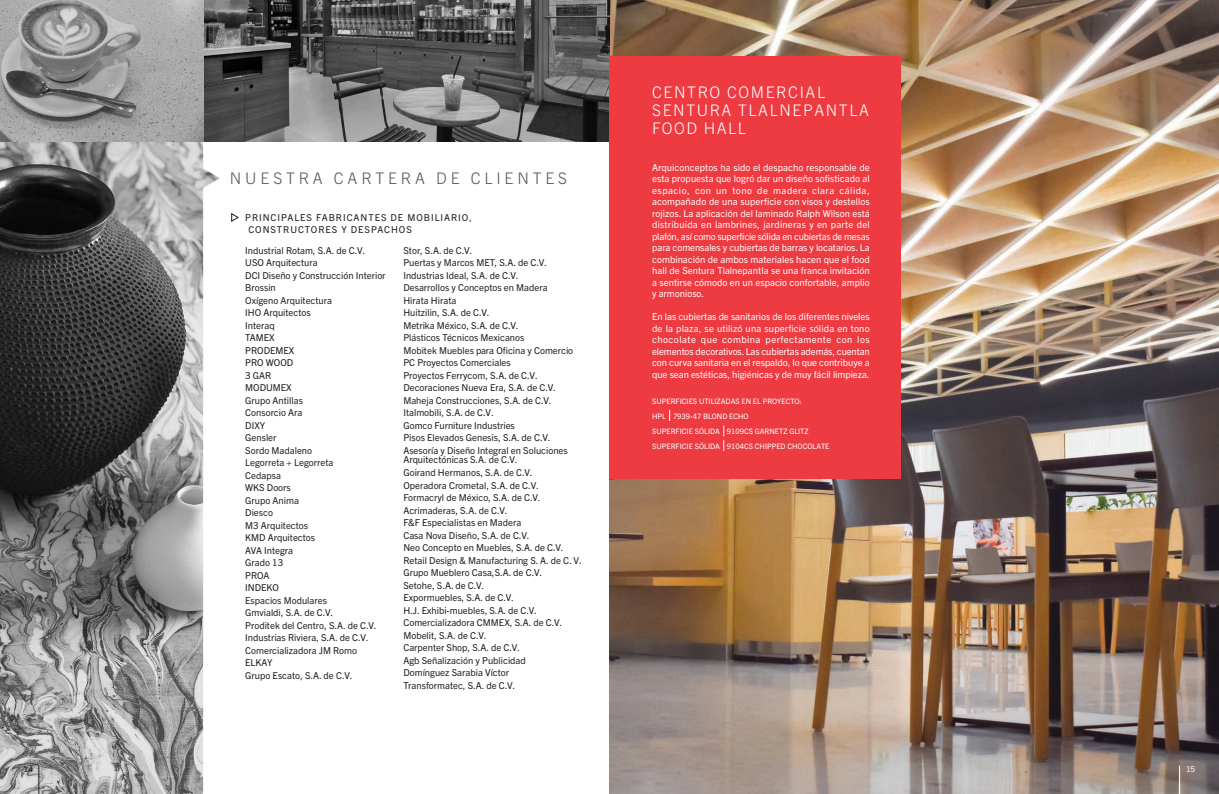
<style>
.page{position:relative;width:1219px;height:794px;background:#fff}
.page>*{position:absolute;margin:0;border:0;box-sizing:border-box;transform-origin:0 0}
.t1{font:300 16px/18px "Trade Gothic Next LT Pro";letter-spacing:.1em;color:#fff}
.t2{font:300 16px "Trade Gothic Next LT Pro";letter-spacing:.24em;color:#57585a}
.t3{font:9.5px/12.5px "Trade Gothic Next LT Pro";color:#231f20}
.t4{font:9.5px/11.5px "Trade Gothic Next LT Pro";color:#fff;text-align:justify}
.t5{font:9.5px/11.5px "Trade Gothic Next LT Pro";letter-spacing:.1em;color:#231f20}
.t6{font:8px "Trade Gothic Next LT Pro";color:#231f20}
.t7{font:8px "Trade Gothic Next LT Pro";color:#fff}
.t8{font:7.5px/15px "Trade Gothic Next LT Pro";color:#fff}
</style>
<div class="page">
<img style="left:609px;top:0;width:610px;height:794px">
<img style="left:0;top:0;width:609px;height:142px">
<svg style="left:231px;top:213px;width:8px;height:9px"></svg>
<img style="left:0;top:142px;width:220px;height:652px">
<svg style="left:1179px;top:765px;width:1px;height:29px"></svg>
<svg style="left:39px;top:765px;width:1px;height:29px"></svg>
<div style="left:609px;top:56px;width:292px;height:422px;background:#ee3a41"></div>
<svg style="left:723px;top:425px;width:1px;height:26px"></svg>
<h1 class="t2" style="left:230px;top:172px;width:339px">NUESTRA CARTERA DE CLIENTES</h1>
<p class="t5" style="left:248px;top:213px;width:225px;text-indent:-3px">PRINCIPALES FABRICANTES DE MOBILIARIO,<br>CONSTRUCTORES Y DESPACHOS</p>
<p class="t3" style="left:245px;top:245px;width:142px">Industrial Rotam, S.A. de C.V.<br>USO Arquitectura<br>DCI Diseño y Construcción Interior<br>Brossin<br>Oxígeno Arquitectura<br>IHO Arquitectos<br>Interaq<br>TAMEX<br>PRODEMEX<br>PRO WOOD<br>3 GAR<br>MODUMEX<br>Grupo Antillas<br>Consorcio Ara<br>DIXY<br>Gensler<br>Sordo Madaleno<br>Legorreta + Legorreta<br>Cedapsa<br>WKS Doors<br>Grupo Anima<br>Diesco<br>M3 Arquitectos<br>KMD Arquitectos<br>AVA Integra<br>Grado 13<br>PROA<br>INDEKO<br>Espacios Modulares<br>Gmvialdi, S.A. de C.V.<br>Proditek del Centro, S.A. de C.V.<br>Industrias Riviera, S.A. de C.V.<br>Comercializadora JM Romo<br>ELKAY<br>Grupo Escato, S.A. de C.V.</p>
<p class="t3" style="left:403px;top:245px;width:171px">Stor, S.A. de C.V.<br>Puertas y Marcos MET, S.A. de C.V.<br>Industrias Ideal, S.A. de C.V.<br>Desarrollos y Conceptos en Madera<br>Hirata Hirata<br>Huitzilin, S.A. de C.V.<br>Metrika México, S.A. de C.V.<br>Plásticos Técnicos Mexicanos<br>Mobitek Muebles para Oficina y Comercio<br>PC Proyectos Comerciales<br>Proyectos Ferrycom, S.A. de C.V.<br>Decoraciones Nueva Era, S.A. de C.V.<br>Maheja Construcciones, S.A. de C.V.<br>Italmobili, S.A. de C.V.<br>Gomco Furniture Industries<br>Pisos Elevados Genesis, S.A. de C.V.<br>Asesoría y Diseño Integral en Soluciones</p>
<p class="t3" style="left:403px;top:454px;width:180px">Arquitectónicas S.A. de C.V.<br>Goirand Hermanos, S.A. de C.V.<br>Operadora Crometal, S.A. de C.V.<br>Formacryl de México, S.A. de C.V.<br>Acrimaderas, S.A. de C.V.<br>F&amp;F Especialistas en Madera<br>Casa Nova Diseño, S.A. de C.V.<br>Neo Concepto en Muebles, S.A. de C.V.<br>Retail Design &amp; Manufacturing S. A. de C. V.<br>Grupo Mueblero Casa,S.A. de C.V.<br>Setohe, S.A. de C.V.<br>Expormuebles, S.A. de C.V.<br>H.J. Exhibi-muebles, S.A. de C.V.<br>Comercializadora CMMEX, S.A. de C.V.<br>Mobelit, S.A. de C.V.<br>Carpenter Shop, S.A. de C.V.<br>Agb Señalización y Publicidad<br>Domínguez Sarabia Víctor<br>Transformatec, S.A. de C.V.</p>
<h1 class="t1" style="left:652px;top:84px;width:218px">CENTRO COMERCIAL<br>SENTURA TLALNEPANTLA<br>FOOD HALL</h1>
<p class="t4" style="left:652px;top:163px;width:219px">Arquiconceptos ha sido el despacho responsable de esta propuesta que logró dar un diseño sofisticado al espacio, con un tono de madera clara cálida, acompañado de una superficie con visos y destellos rojizos. La aplicación del laminado Ralph Wilson está distribuida en lambrines, jardineras y en parte del plafón, así como superficie sólida en cubiertas de mesas para comensales y cubiertas de barras y locatarios. La combinación de ambos materiales hacen que el food hall de Sentura Tlalnepantla se una franca invitación a sentirse cómodo en un espacio confortable, amplio y armonioso.</p>
<p class="t4" style="left:652px;top:312px;width:219px">En las cubiertas de sanitarios de los diferentes niveles de la plaza, se utilizó una superficie sólida en tono chocolate que combina perfectamente con los elementos decorativos. Las cubiertas además, cuentan con curva sanitaria en el respaldo, lo que contribuye a que sean estéticas, higiénicas y de muy fácil limpieza.</p>
<p class="t8" style="left:652px;top:394px;width:179px">SUPERFICIES UTILIZADAS EN EL PROYECTO:<br>HPL 7939-47 BLOND ECHO<br>SUPERFICIE SÓLIDA 9109CS GARNETZ GLITZ SUPERFICIE SÓLIDA 9104CS CHIPPED CHOCOLATE</p>
<p class="t6" style="left:24px;top:766px;width:11px">14</p>
<p class="t7" style="left:1186px;top:766px;width:11px">15</p>
</div>
